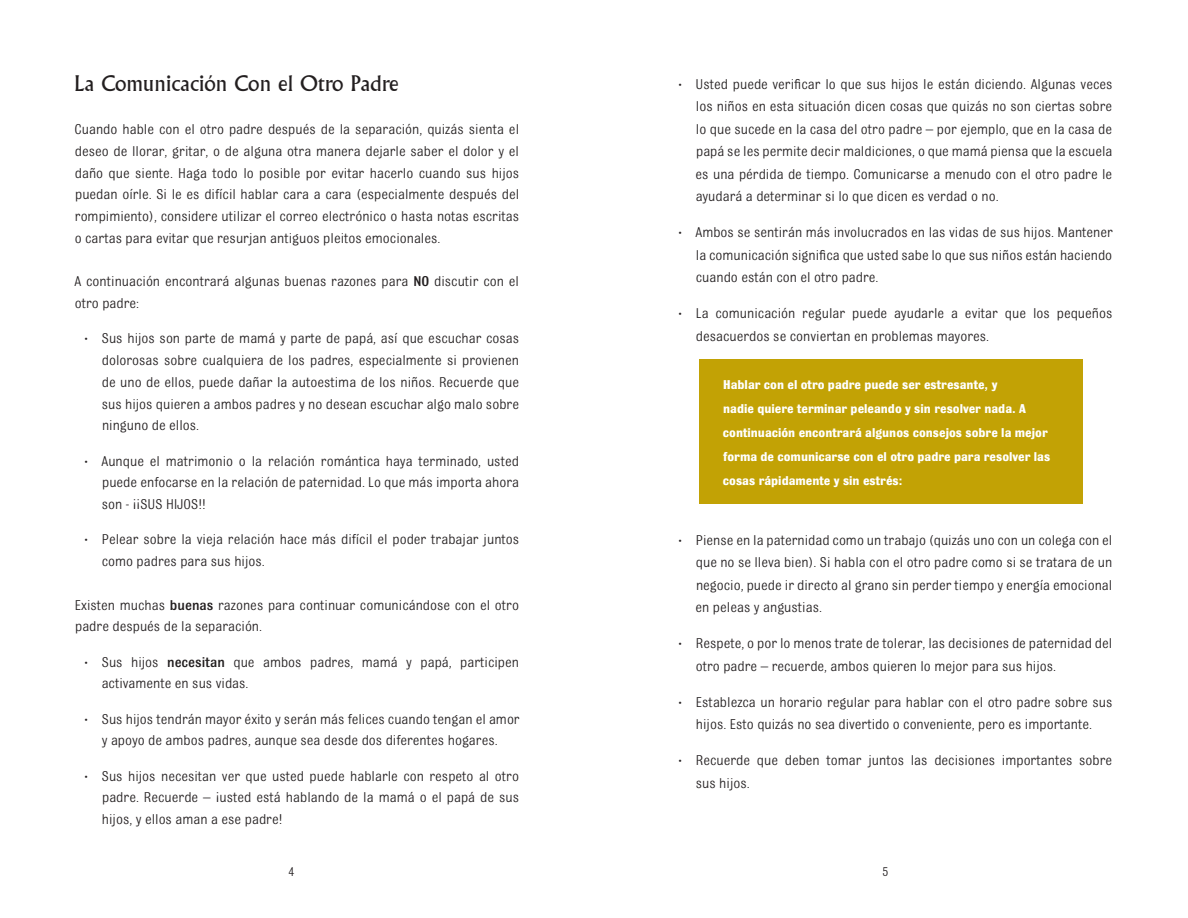
<style>
.page{position:relative;width:1188px;height:918px;background:#fff}
.page>*{position:absolute;margin:0;border:0;box-sizing:border-box;transform-origin:0 0}
.Chapter_titles{font:21px "Albertus";color:#231f20}
.text{font:15px/21.8px "Bulldog";color:#231f20;text-align:justify}
.boxes{font:700 13.5px/24px "Bulldog";color:#fff}
.t1{font:13.5px "Bulldog";color:#231f20}
.s1{font-weight:500}
.s2{font-size:12px}
</style>
<div class="page">
<div style="left:699px;top:359px;width:384px;height:145px;background:#c2a205"></div>
<p class="Chapter_titles" style="left:74px;top:71px;width:326px">La Comunicación Con el Otro Padre</p>
<p class="text" style="left:75px;top:118px;width:446px">Cuando hable con el otro padre después de la separación, quizás sienta el deseo de llorar, gritar, o de alguna otra manera dejarle saber el dolor y el daño que siente. Haga todo lo posible por evitar hacerlo cuando sus hijos puedan oírle. Si le es difícil hablar cara a cara (especialmente después del rompimiento), considere utilizar el correo electrónico o hasta notas escritas o cartas para evitar que resurjan antiguos pleitos emocionales.</p>
<p class="text" style="left:74px;top:270px;width:446px">A continuación encontrará algunas buenas razones para <span class="s1">NO</span> discutir con el otro padre:</p>
<p class="text" style="left:102px;top:327px;width:419px;text-indent:-17px"><span class="s2">•</span> Sus hijos son parte de mamá y parte de papá, así que escuchar cosas dolorosas sobre cualquiera de los padres, especialmente si provienen de uno de ellos, puede dañar la autoestima de los niños. Recuerde que sus hijos quieren a ambos padres y no desean escuchar algo malo sobre ninguno de ellos.</p>
<p class="text" style="left:102px;top:450px;width:419px;text-indent:-17px"><span class="s2">•</span> Aunque el matrimonio o la relación romántica haya terminado, usted puede enfocarse en la relación de paternidad. Lo que más importa ahora son - ¡¡SUS HIJOS!!</p>
<p class="text" style="left:102px;top:528px;width:419px;text-indent:-17px"><span class="s2">•</span> Pelear sobre la vieja relación hace más difícil el poder trabajar juntos como padres para sus hijos.</p>
<p class="text" style="left:75px;top:594px;width:446px">Existen muchas <span class="s1">buenas</span> razones para continuar comunicándose con el otro padre después de la separación.</p>
<p class="text" style="left:102px;top:651px;width:419px;text-indent:-17px"><span class="s2">•</span> Sus hijos <span class="s1">necesitan</span> que ambos padres, mamá y papá, participen activamente en sus vidas.</p>
<p class="text" style="left:85px;top:708px;width:436px;text-align:center"><span class="s2">•</span> Sus hijos tendrán mayor éxito y serán más felices cuando tengan el amor y apoyo de ambos padres, aunque sea desde dos diferentes hogares.</p>
<p class="text" style="left:102px;top:765px;width:419px;text-indent:-17px"><span class="s2">•</span> Sus hijos necesitan ver que usted puede hablarle con respeto al otro padre. Recuerde – ¡usted está hablando de la mamá o el papá de sus hijos, y ellos aman a ese padre!</p>
<p class="text" style="left:696px;top:73px;width:418px;line-height:22.5px;text-indent:-17px"><span class="s2">•</span> Usted puede verificar lo que sus hijos le están diciendo. Algunas veces los niños en esta situación dicen cosas que quizás no son ciertas sobre lo que sucede en la casa del otro padre – por ejemplo, que en la casa de papá se les permite decir maldiciones, o que mamá piensa que la escuela es una pérdida de tiempo. Comunicarse a menudo con el otro padre le ayudará a determinar si lo que dicen es verdad o no.</p>
<p class="text" style="left:696px;top:221px;width:419px;line-height:22.5px;text-indent:-17px"><span class="s2">•</span> Ambos se sentirán más involucrados en las vidas de sus hijos. Mantener la comunicación significa que usted sabe lo que sus niños están haciendo cuando están con el otro padre.</p>
<p class="text" style="left:696px;top:302px;width:418px;line-height:22.5px;text-indent:-17px"><span class="s2">•</span> La comunicación regular puede ayudarle a evitar que los pequeños desacuerdos se conviertan en problemas mayores.</p>
<p class="boxes" style="left:723px;top:372px;width:329px">Hablar con el otro padre puede ser estresante, y<br>nadie quiere terminar peleando y sin resolver nada. A continuación encontrará algunos consejos sobre la mejor forma de comunicarse con el otro padre para resolver las cosas rápidamente y sin estrés:</p>
<p class="text" style="left:696px;top:529px;width:418px;line-height:22.5px;text-indent:-17px"><span class="s2">•</span> Piense en la paternidad como un trabajo (quizás uno con un colega con el que no se lleva bien). Si habla con el otro padre como si se tratara de un negocio, puede ir directo al grano sin perder tiempo y energía emocional en peleas y angustias.</p>
<p class="text" style="left:696px;top:632px;width:418px;line-height:22.5px;text-indent:-17px"><span class="s2">•</span> Respete, o por lo menos trate de tolerar, las decisiones de paternidad del otro padre – recuerde, ambos quieren lo mejor para sus hijos.</p>
<p class="text" style="left:679px;top:691px;width:435px;line-height:22.5px;text-align:center"><span class="s2">•</span> Establezca un horario regular para hablar con el otro padre sobre sus hijos. Esto quizás no sea divertido o conveniente, pero es importante.</p>
<p class="text" style="left:696px;top:749px;width:418px;line-height:22.5px;text-indent:-17px"><span class="s2">•</span> Recuerde que deben tomar juntos las decisiones importantes sobre sus hijos.</p>
<p class="t1" style="left:288px;top:865px;width:8px">4</p>
<p class="t1" style="left:882px;top:865px;width:8px">5</p>
</div>
